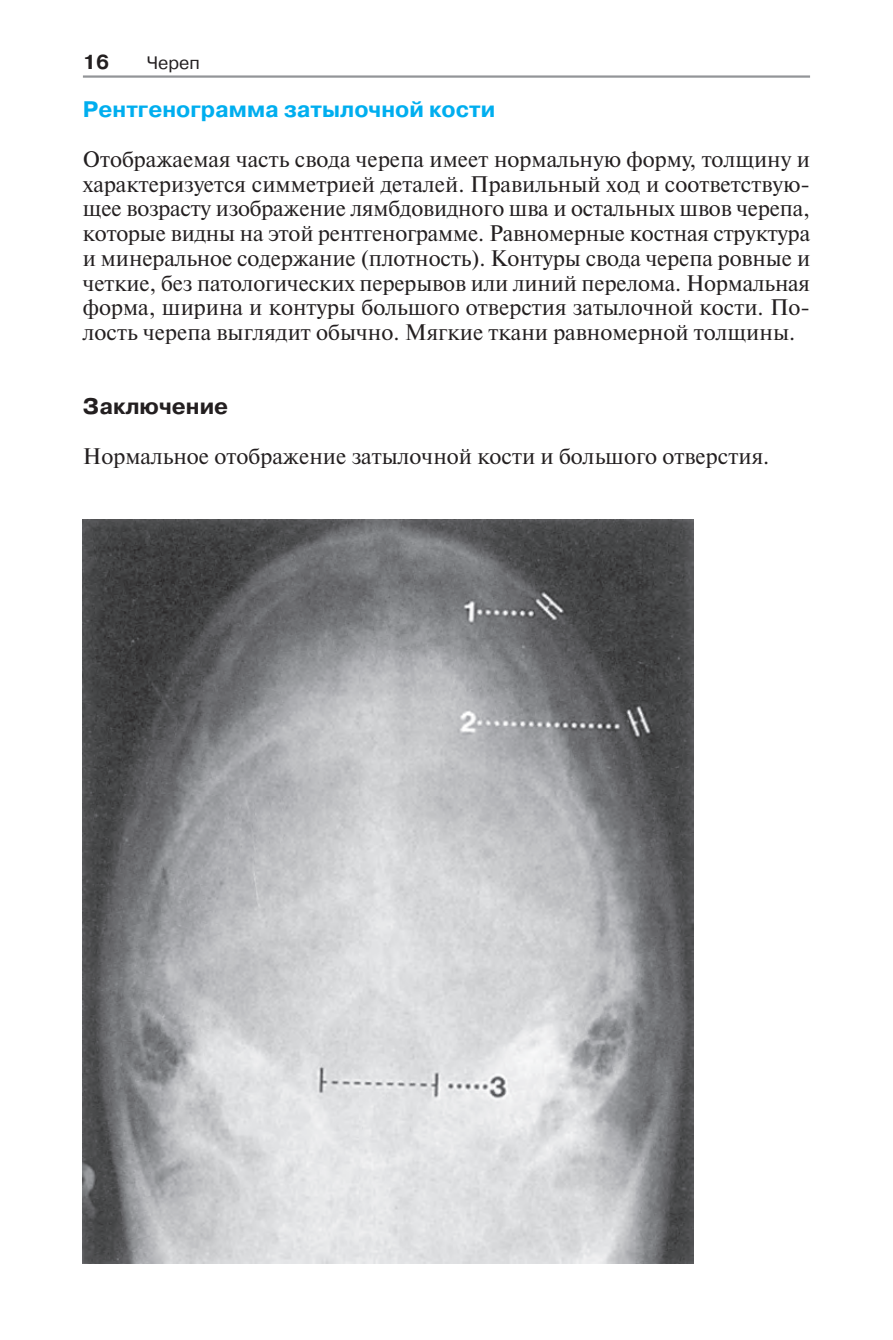
<style>
.page{position:relative;width:893px;height:1340px;background:#fff}
.page>*{position:absolute;margin:0;border:0;box-sizing:border-box;transform-origin:0 0}
.t1{font:22.5px/24.8px "Newton C";color:#231f20;text-align:justify}
.t2{font:700 22.5px "Pragmatica C";color:#00aeef}
.t3{font:700 22.5px "Pragmatica C";color:#231f20}
.t4{font:700 20.25px "Pragmatica C";color:#231f20}
.t5{font:18px "Pragmatica C";color:#231f20}
</style>
<div class="page">
<hr style="left:83px;top:75px;width:727px;height:3px;background:#939598">
<img style="left:83px;top:520px;width:611px;height:743px">
<p class="t4" style="left:83px;top:55px;width:28px">16</p>
<p class="t5" style="left:147px;top:56px;width:55px">Череп</p>
<p class="t2" style="left:83px;top:101px;width:414px">Рентгенограмма затылочной кости</p>
<p class="t1" style="left:83px;top:148px;width:729px">Отображаемая часть свода черепа имеет нормальную форму, толщину и характеризуется симметрией деталей. Правильный ход и соответствую&shy;щее возрасту изображение лямбдовидного шва и остальных швов черепа, которые видны на этой рентгенограмме. Равномерные костная структура и минеральное содержание (плотность). Контуры свода черепа ровные и четкие, без патологических перерывов или линий перелома. Нормальная форма, ширина и контуры большого отверстия затылочной кости. По&shy;лость черепа выглядит обычно. Мягкие ткани равномерной толщины.</p>
<p class="t3" style="left:83px;top:398px;width:147px">Заключение</p>
<p class="t1" style="left:83px;top:445px;width:688px">Нормальное отображение затылочной кости и большого отверстия.</p>
</div>
